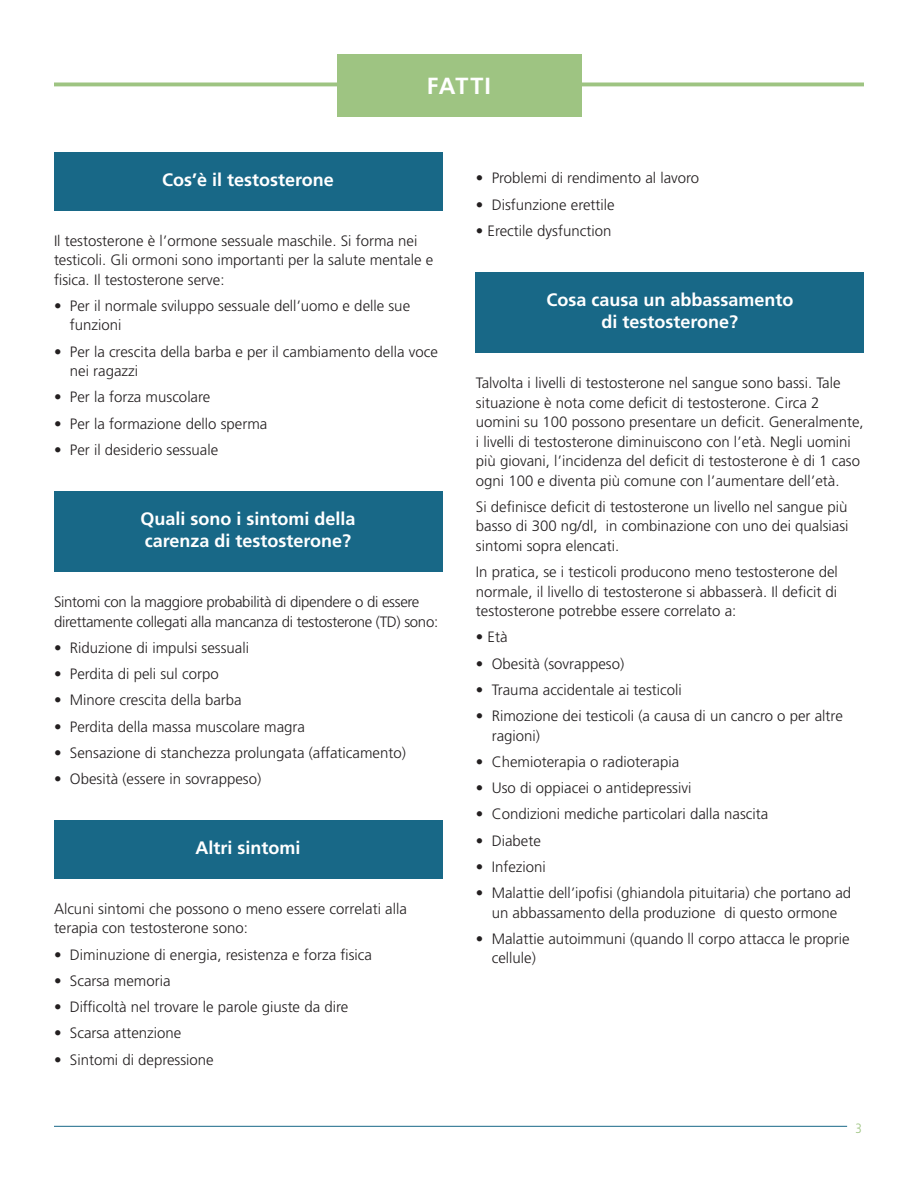
<style>
.page{position:relative;width:918px;height:1188px;background:#fff}
.page>*{position:absolute;margin:0;border:0;box-sizing:border-box;transform-origin:0 0}
.Header2{font:700 23.4px "Frutiger LT Pro";letter-spacing:.035em;color:#fff}
.Header3_NEW{font:700 18px/22.5px "Frutiger LT Pro";color:#fff}
.Bullet_List{font:300 15px/19.5px "Frutiger LT Pro";color:#231f20}
.Bullet_List-2{font:300 15px/19.5px "Frutiger LT Pro";letter-spacing:-.02em;color:#231f20}
.t1{font:300 condensed 13.5px "Frutiger LT Pro";color:#9ec482}
</style>
<div class="page">
<hr style="left:54px;top:1126px;width:793px;height:1px;background:#186887">
<div style="left:54px;top:152px;width:388px;height:58px;background:#186887"></div>
<div style="left:54px;top:491px;width:388px;height:81px;background:#186887"></div>
<div style="left:54px;top:820px;width:388px;height:59px;background:#186887"></div>
<div style="left:476px;top:272px;width:388px;height:81px;background:#186887"></div>
<hr style="left:54px;top:83px;width:810px;height:3px;background:#9ec482">
<div style="left:337px;top:54px;width:244px;height:62px;background:#9ec482"></div>
<p class="Header2" style="left:427px;top:72px;width:66px">FATTI</p>
<p class="Header3_NEW" style="left:162px;top:168px;width:173px">Cos’è il testosterone</p>
<p class="Bullet_List" style="left:54px;top:231px;width:381px">Il testosterone è l’ormone sessuale maschile. Si forma nei testicoli. Gli ormoni sono importanti per la salute mentale e fisica. Il testosterone serve:</p>
<p class="Bullet_List" style="left:70px;top:296px;width:342px;text-indent:-16px">• Per il normale sviluppo sessuale dell’uomo e delle sue funzioni</p>
<p class="Bullet_List" style="left:70px;top:342px;width:370px;text-indent:-16px">• Per la crescita della barba e per il cambiamento della voce nei ragazzi</p>
<p class="Bullet_List" style="left:54px;top:388px;width:158px">• Per la forza muscolare</p>
<p class="Bullet_List" style="left:54px;top:414px;width:215px">• Per la formazione dello sperma</p>
<p class="Bullet_List" style="left:54px;top:440px;width:166px">• Per il desiderio sessuale</p>
<p class="Header3_NEW" style="left:141px;top:507px;width:217px">Quali sono i sintomi della carenza di testosterone?</p>
<p class="Bullet_List-2" style="left:54px;top:592px;width:386px">Sintomi con la maggiore probabilità di dipendere o di essere direttamente collegati alla mancanza di testosterone (TD) sono:</p>
<p class="Bullet_List" style="left:54px;top:638px;width:197px">• Riduzione di impulsi sessuali</p>
<p class="Bullet_List" style="left:54px;top:664px;width:166px">• Perdita di peli sul corpo</p>
<p class="Bullet_List" style="left:54px;top:691px;width:189px">• Minore crescita della barba</p>
<p class="Bullet_List" style="left:54px;top:717px;width:253px">• Perdita della massa muscolare magra</p>
<p class="Bullet_List" style="left:54px;top:743px;width:353px">• Sensazione di stanchezza prolungata (affaticamento)</p>
<p class="Bullet_List" style="left:54px;top:769px;width:209px">• Obesità (essere in sovrappeso)</p>
<p class="Header3_NEW" style="left:196px;top:837px;width:107px">Altri sintomi</p>
<p class="Bullet_List" style="left:54px;top:899px;width:354px">Alcuni sintomi che possono o meno essere correlati alla terapia con testosterone sono:</p>
<p class="Bullet_List" style="left:54px;top:945px;width:320px">• Diminuzione di energia, resistenza e forza fisica</p>
<p class="Bullet_List" style="left:54px;top:971px;width:118px">• Scarsa memoria</p>
<p class="Bullet_List" style="left:54px;top:997px;width:296px">• Difficoltà nel trovare le parole giuste da dire</p>
<p class="Bullet_List" style="left:54px;top:1024px;width:129px">• Scarsa attenzione</p>
<p class="Bullet_List" style="left:54px;top:1050px;width:161px">• Sintomi di depressione</p>
<p class="Bullet_List" style="left:476px;top:169px;width:225px">• Problemi di rendimento al lavoro</p>
<p class="Bullet_List" style="left:476px;top:195px;width:140px">• Disfunzione erettile</p>
<p class="Bullet_List" style="left:476px;top:221px;width:137px">• Erectile dysfunction</p>
<p class="Header3_NEW" style="left:546px;top:288px;width:249px;text-align:center">Cosa causa un abbassamento di testosterone?</p>
<p class="Bullet_List" style="left:476px;top:373px;width:389px">Talvolta i livelli di testosterone nel sangue sono bassi. Tale situazione è nota come deficit di testosterone. Circa 2 uomini su 100 possono presentare un deficit. Generalmente, i livelli di testosterone diminuiscono con l’età. Negli uomini più giovani, l’incidenza del deficit di testosterone è di 1 caso ogni 100 e diventa più comune con l’aumentare dell’età.</p>
<p class="Bullet_List" style="left:476px;top:497px;width:374px;text-align:justify">Si definisce deficit di testosterone un livello nel sangue più basso di 300 ng/dl, in combinazione con uno dei qualsiasi sintomi sopra elencati.</p>
<p class="Bullet_List" style="left:476px;top:562px;width:364px;text-align:justify">In pratica, se i testicoli producono meno testosterone del normale, il livello di testosterone si abbasserà. Il deficit di testosterone potrebbe essere correlato a:</p>
<p class="Bullet_List" style="left:476px;top:628px;width:33px">• Età</p>
<p class="Bullet_List" style="left:476px;top:654px;width:150px">• Obesità (sovrappeso)</p>
<p class="Bullet_List" style="left:476px;top:680px;width:208px">• Trauma accidentale ai testicoli</p>
<p class="Bullet_List" style="left:492px;top:706px;width:353px;text-indent:-16px">• Rimozione dei testicoli (a causa di un cancro o per altre ragioni)</p>
<p class="Bullet_List" style="left:476px;top:752px;width:205px">• Chemioterapia o radioterapia</p>
<p class="Bullet_List" style="left:476px;top:778px;width:217px">• Uso di oppiacei o antidepressivi</p>
<p class="Bullet_List" style="left:476px;top:805px;width:294px">• Condizioni mediche particolari dalla nascita</p>
<p class="Bullet_List" style="left:476px;top:831px;width:67px">• Diabete</p>
<p class="Bullet_List" style="left:476px;top:857px;width:72px">• Infezioni</p>
<p class="Bullet_List" style="left:476px;top:883px;width:377px;text-align:center">• Malattie dell’ipofisi (ghiandola pituitaria) che portano ad un abbassamento della produzione di questo ormone</p>
<p class="Bullet_List" style="left:492px;top:929px;width:360px;text-indent:-16px">• Malattie autoimmuni (quando ll corpo attacca le proprie cellule)</p>
<p class="t1" style="left:856px;top:1120px;width:8px">3</p>
</div>
